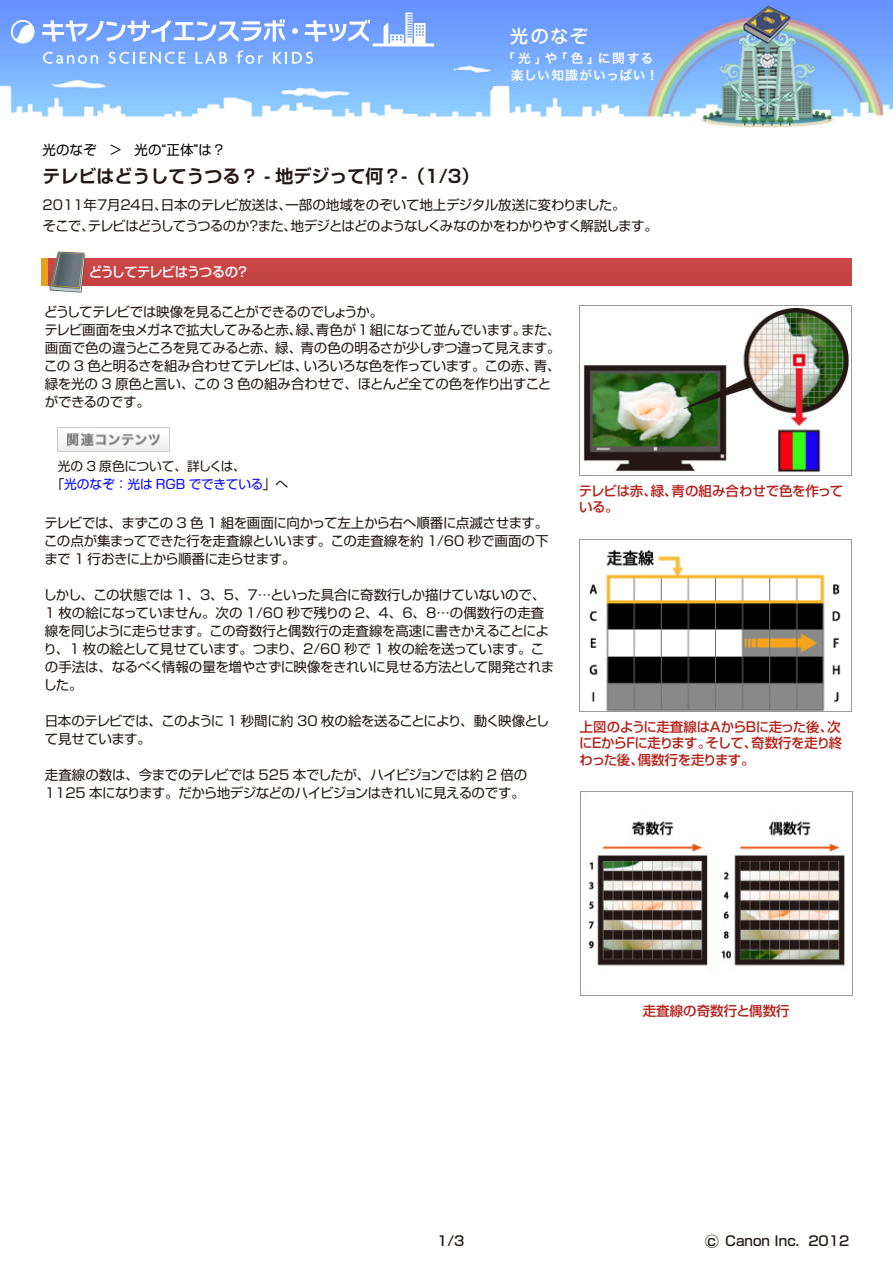
<style>
.page{position:relative;width:893px;height:1263px;background:#fff}
.page>*{position:absolute;margin:0;border:0;box-sizing:border-box;transform-origin:0 0}
.t1{font:700 18px "Shin Go Pr 6 De";color:#231815}
.t2{font:500 18px "Shin M Go Pro";color:#fff}
.t3{font:13.5px/18px "Shin Go Pr 6";letter-spacing:-.03em;color:#231815}
.t4{font:13.5px/20.2px "Shin Go Pro";letter-spacing:-.035em;color:#231815}
.t5{font:500 13.5px/16.5px "Shin Go Pr 6";letter-spacing:-.03em;color:#b52019}
.t6{font:500 13.5px "Shin Go Pro";color:#231815}
.t7{font:13.5px "Shin Go Pr 6";color:#000}
.t8{font:500 13.5px "Shin Go Pr 6";letter-spacing:-.085em;color:#fff}
.t9{font:500 13.5px "Shin Go Pr 6";color:#b52019}
.t10{font:12.75px/18px "Shin Go Pr 6";letter-spacing:-.01em;color:#231815}
.t11{font:12.75px/17.4px "Hira Kaku Pro W6";letter-spacing:.07em;color:#fff}
.s1{color:#00f}
.s2{font-size:15px}
</style>
<div class="page">
<img style="left:0;top:0;width:893px;height:128px">
<svg style="left:42px;top:19px;width:243px;height:23px"></svg>
<svg style="left:292px;top:28px;width:6px;height:6px"></svg>
<svg style="left:305px;top:20px;width:65px;height:22px"></svg>
<svg style="left:11px;top:20px;width:24px;height:24px"></svg>
<svg style="left:43px;top:52px;width:55px;height:12px"></svg>
<svg style="left:109px;top:52px;width:77px;height:12px"></svg>
<svg style="left:196px;top:52px;width:31px;height:12px"></svg>
<svg style="left:237px;top:51px;width:26px;height:13px"></svg>
<svg style="left:273px;top:52px;width:40px;height:12px"></svg>
<svg style="left:384px;top:13px;width:41px;height:30px"></svg>
<hr style="left:373px;top:43px;width:61px;height:3px;background:#fff">
<div style="left:41px;top:258px;width:810px;height:27px;background:#c34242"></div>
<div style="left:41px;top:258px;width:810px;height:14px;background:#ca4644"></div>
<div style="left:41px;top:258px;width:6px;height:27px;background:#e7a21d"></div>
<svg style="left:49px;top:251px;width:36px;height:42px"></svg>
<img style="left:579px;top:305px;width:272px;height:170px">
<img style="left:589px;top:540px;width:263px;height:171px">
<img style="left:580px;top:791px;width:272px;height:204px">
<img style="left:58px;top:428px;width:112px;height:24px">
<p class="t7" style="left:43px;top:139px;width:185px">光のなぞ ＞ 光の“正体”は？</p>
<h1 class="t1" style="left:43px;top:161px;width:438px">テレビはどうしてうつる？ - 地デジって何？-（1/3）</h1>
<h1 class="t2" style="left:510px;top:21px;width:79px">光のなぞ</h1>
<p class="t11" style="left:511px;top:49px;width:149px;text-indent:-9px">「光」や「色」に関する楽しい知識がいっぱい！</p>
<p class="t4" style="left:43px;top:194px;width:617px">2011年7月24日、日本のテレビ放送は、一部の地域をのぞいて地上デジタル放送に変わりました。<br>そこで、テレビはどうしてうつるのか？また、地デジとはどのようなしくみなのかをわかりやすく解説します。</p>
<p class="t8" style="left:89px;top:261px;width:162px">どうしてテレビはうつるの？</p>
<p class="t3" style="left:44px;top:302px;width:518px">どうしてテレビでは映像を見ることができるのでしょうか。<br>テレビ画面を虫メガネで拡大してみると赤、緑、青色が1 組になって並んでいます。また、画面で色の違うところを見てみると赤、緑、青の色の明るさが少しずつ違って見えます。この 3 色と明るさを組み合わせてテレビは、いろいろな色を作っています。この赤、青、緑を光の 3 原色と言い、この 3 色の組み合わせで、ほとんど全ての色を作り出すことができるのです。</p>
<p class="t10" style="left:51px;top:457px;width:238px;text-indent:6px">光の 3 原色について、詳しくは、<br>「<span class="s1">光のなぞ：光は RGB でできている</span>」へ</p>
<p class="t3" style="left:44px;top:513px;width:506px;text-align:justify">テレビでは、まずこの 3 色 1 組を画面に向かって左上から右へ順番に点滅させます。この点が集まってできた行を走査線といいます。この走査線を約 1/60 秒で画面の下まで 1 行おきに上から順番に走らせます。</p>
<p class="t3" style="left:44px;top:585px;width:512px">しかし、この状態では 1、3、5、7…といった具合に奇数行しか描けていないので、1 枚の絵になっていません。次の 1/60 秒で残りの 2、4、6、8…の偶数行の走査線を同じように走らせます。この奇数行と偶数行の走査線を高速に書きかえることにより、1 枚の絵として見せています。つまり、2/60 秒で 1 枚の絵を送っています。この手法は、なるべく情報の量を増やさずに映像をきれいに見せる方法として開発されました。</p>
<p class="t3" style="left:45px;top:711px;width:506px">日本のテレビでは、このように 1 秒間に約 30 枚の絵を送ることにより、動く映像として見せています。</p>
<p class="t3" style="left:45px;top:765px;width:484px">走査線の数は、今までのテレビでは 525 本でしたが、ハイビジョンでは約 2 倍の<br>1125 本になります。だから地デジなどのハイビジョンはきれいに見えるのです。</p>
<p class="t5" style="left:579px;top:481px;width:266px">テレビは赤、緑、青の組み合わせで色を作っている。</p>
<p class="t5" style="left:579px;top:718px;width:265px">上図のように走査線はAからBに走った後、次にEからFに走ります。そして、奇数行を走り終わった後、偶数行を走ります。</p>
<p class="t9" style="left:643px;top:1000px;width:148px">走査線の奇数行と偶数行</p>
<p class="t6" style="left:437px;top:1230px;width:29px">1/3</p>
<p class="t6" style="left:704px;top:1230px;width:146px"><span class="s2">○</span>c Canon Inc. 2012</p>
</div>
